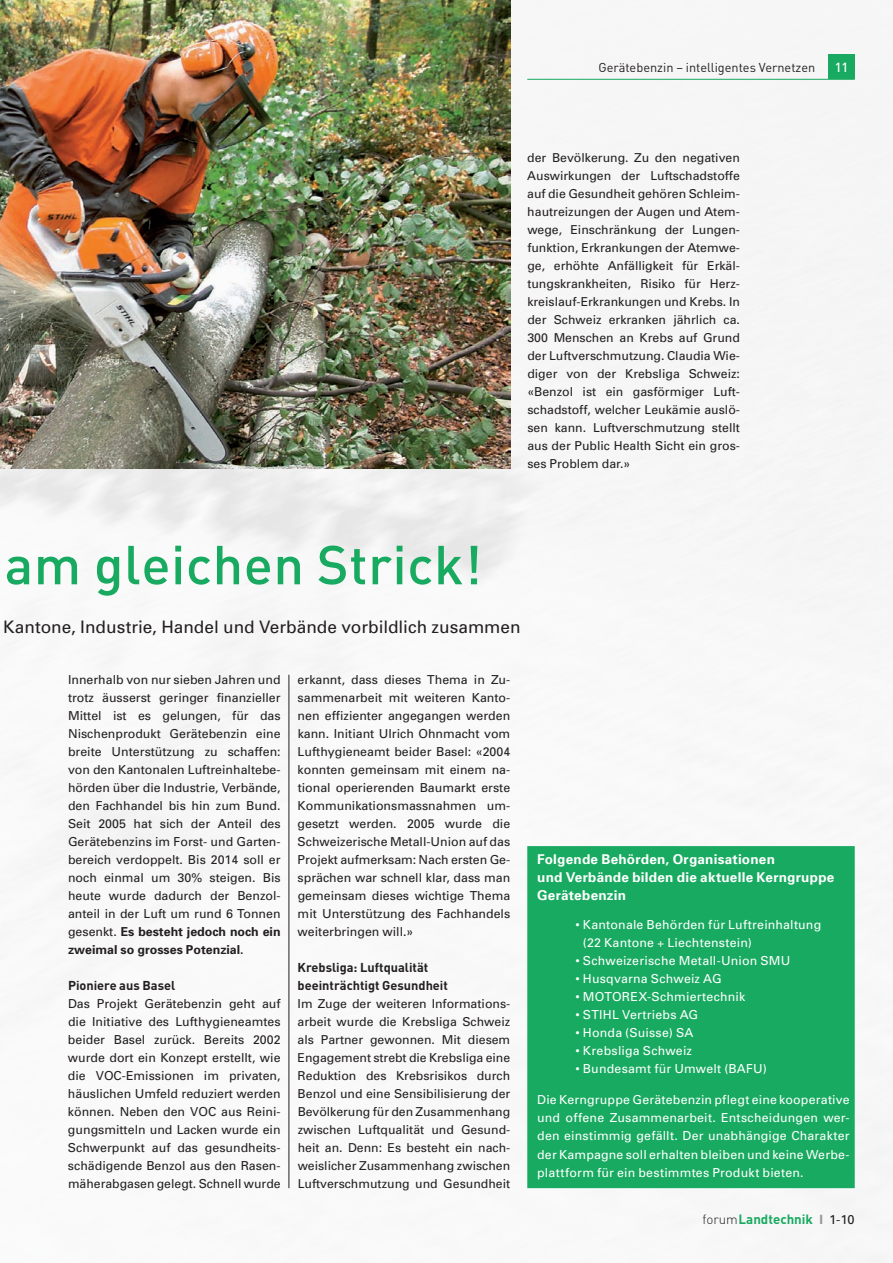
<style>
.page{position:relative;width:893px;height:1263px;background:#fff}
.page>*{position:absolute;margin:0;border:0;box-sizing:border-box;transform-origin:0 0}
.t1{font:54px "DIN Medium OV UGGGHA";letter-spacing:.01em;color:#18aa60}
.t2{font:17.25px "Univers OV JEGGHA";color:#231f20}
.t3{font:13.5px/18px "Univers Bold OV CEGGHA";letter-spacing:.015em;color:#fff}
.t4{font:13.35px "DIN Bold OV ZGGGHA";color:#18aa60}
.t5{font:13.05px "DIN Medium OV UGGGHA";color:#fff}
.t6{font:12.75px/18px "DIN Bold OV ZGGGHA";color:#231f20}
.t7{font:12.75px "DIN Regular OV BHGGHA";color:#231f20}
.t8{font:12.3px/18px "Univers OV JEGGHA";color:#231f20;text-align:justify}
.t9{font:12.3px/18px "Univers OV JEGGHA";letter-spacing:.015em;color:#fff}
.t10{font:12.3px/18px "Univers Bold OV CEGGHA";color:#231f20}
.s1{font-family:"Univers OV JEGGHA"}
.s2{font-family:"DIN Light Alternate OV XGGGHA";color:#231f20}
.s3{font-family:"Univers Bold OV CEGGHA";font-size:12.75px;color:#939598}
.s4{font-family:"Univers OV JEGGHA";font-size:12.75px;color:#231f20}
</style>
<div class="page">
<img style="left:0;top:0;width:893px;height:1263px">
<div style="left:528px;top:847px;width:326px;height:340px;background:#18aa60"></div>
<div style="left:527px;top:846px;width:328px;height:342px;border:2px solid #18aa60"></div>
<div style="left:828px;top:54px;width:27px;height:25px;background:#18aa60"></div>
<hr style="left:527px;top:79px;width:328px;height:1px;background:#18aa60">
<img style="left:0;top:0;width:510px;height:468px">
<hr style="left:289px;top:675px;width:1px;height:513px;background:#231f20">
<p class="t7" style="left:598px;top:63px;width:218px">Gerätebenzin – intelligentes Vernetzen</p>
<p class="t5" style="left:835px;top:60px;width:15px">11</p>
<p class="t8" style="left:527px;top:149px;width:214px">der Bevölkerung. Zu den negativen Auswirkungen der Luftschadstoffe auf die Gesundheit gehören Schleim&shy;hautreizungen der Augen und Atem&shy;wege, Einschränkung der Lungen&shy;funktion, Erkrankungen der Atemwe&shy;ge, erhöhte Anfälligkeit für Erkäl&shy;tungskrankheiten, Risiko für Herz&shy;kreislauf-Erkrankungen und Krebs. In der Schweiz erkranken jährlich ca.<br>300 Menschen an Krebs auf Grund der Luftverschmutzung. Claudia Wie&shy;diger von der Krebsliga Schweiz: «Benzol ist ein gasförmiger Luft&shy;schadstoff, welcher Leukämie auslö&shy;sen kann. Luftverschmutzung stellt aus der Public Health Sicht ein gros&shy;ses Problem dar.»</p>
<h1 class="t1" style="left:5px;top:534px;width:479px">am gleichen Strick!</h1>
<h2 class="t2" style="left:3px;top:617px;width:519px">Kantone, Industrie, Handel und Verbände vorbildlich zusammen</h2>
<p class="t8" style="left:68px;top:671px;width:214px">Innerhalb von nur sieben Jahren und trotz äusserst geringer finanzieller Mittel ist es gelungen, für das Nischenprodukt Gerätebenzin eine breite Unterstützung zu schaffen: von den Kantonalen Luftreinhaltebe&shy;hörden über die Industrie, Verbände, den Fachhandel bis hin zum Bund.<br>Seit 2005 hat sich der Anteil des Gerätebenzins im Forst- und Garten&shy;bereich verdoppelt. Bis 2014 soll er noch einmal um 30% steigen. Bis heute wurde dadurch der Benzol&shy;anteil in der Luft um rund 6 Tonnen</p>
<p class="t10" style="left:68px;top:923px;width:214px"><span class="s1">gesenkt.</span> Es besteht jedoch noch ein zweimal so grosses Potenzial.</p>
<p class="t6" style="left:68px;top:977px;width:109px">Pioniere aus Basel</p>
<p class="t8" style="left:68px;top:995px;width:214px">Das Projekt Gerätebenzin geht auf die Initiative des Lufthygieneamtes beider Basel zurück. Bereits 2002 wurde dort ein Konzept erstellt, wie die VOC-Emissionen im privaten, häuslichen Umfeld reduziert werden können. Neben den VOC aus Reini&shy;gungsmitteln und Lacken wurde ein Schwerpunkt auf das gesundheits&shy;schädigende Benzol aus den Rasen&shy;mäherabgasen gelegt. Schnell wurde</p>
<p class="t8" style="left:298px;top:671px;width:214px">erkannt, dass dieses Thema in Zu&shy;sammenarbeit mit weiteren Kanto&shy;nen effizienter angegangen werden kann. Initiant Ulrich Ohnmacht vom Lufthygieneamt beider Basel: «2004 konnten gemeinsam mit einem na&shy;tional operierenden Baumarkt erste Kommunikationsmassnahmen um&shy;gesetzt werden. 2005 wurde die Schweizerische Metall-Union auf das Projekt aufmerksam: Nach ersten Ge&shy;sprächen war schnell klar, dass man gemeinsam dieses wichtige Thema mit Unterstützung des Fachhandels weiterbringen will.»</p>
<p class="t6" style="left:298px;top:959px;width:152px">Krebsliga: Luftqualität beeinträchtigt Gesundheit</p>
<p class="t8" style="left:298px;top:995px;width:214px">Im Zuge der weiteren Informations&shy;arbeit wurde die Krebsliga Schweiz als Partner gewonnen. Mit diesem Engagement strebt die Krebsliga eine Reduktion des Krebsrisikos durch Benzol und eine Sensibilisierung der Bevölkerung für den Zusammenhang zwischen Luftqualität und Gesund&shy;heit an. Denn: Es besteht ein nach&shy;weislicher Zusammenhang zwischen Luftverschmutzung und Gesundheit</p>
<p class="t3" style="left:537px;top:851px;width:299px">Folgende Behörden, Organisationen<br>und Verbände bilden die aktuelle Kerngruppe<br>Gerätebenzin</p>
<p class="t9" style="left:583px;top:916px;width:240px;text-indent:-7px">• Kantonale Behörden für Luftreinhaltung (22 Kantone + Liechtenstein)</p>
<p class="t9" style="left:575px;top:952px;width:216px">• Schweizerische Metall-Union SMU</p>
<p class="t9" style="left:575px;top:970px;width:148px">• Husqvarna Schweiz AG</p>
<p class="t9" style="left:575px;top:988px;width:171px">• MOTOREX-Schmiertechnik</p>
<p class="t9" style="left:575px;top:1006px;width:124px">• STIHL Vertriebs AG</p>
<p class="t9" style="left:575px;top:1024px;width:119px">• Honda (Suisse) SA</p>
<p class="t9" style="left:575px;top:1042px;width:118px">• Krebsliga Schweiz</p>
<p class="t9" style="left:575px;top:1060px;width:193px">• Bundesamt für Umwelt (BAFU)</p>
<p class="t9" style="left:537px;top:1091px;width:314px;text-align:justify">Die Kerngruppe Gerätebenzin pflegt eine kooperative und offene Zusammenarbeit. Entscheidungen wer&shy;den einstimmig gefällt. Der unabhängige Charakter der Kampagne soll erhalten bleiben und keine Werbe&shy;plattform für ein bestimmtes Produkt bieten.</p>
<p class="t4" style="left:703px;top:1212px;width:154px"><span class="s2">forum</span>Landtechnik <span class="s3">I</span> <span class="s4">1-10</span></p>
</div>
